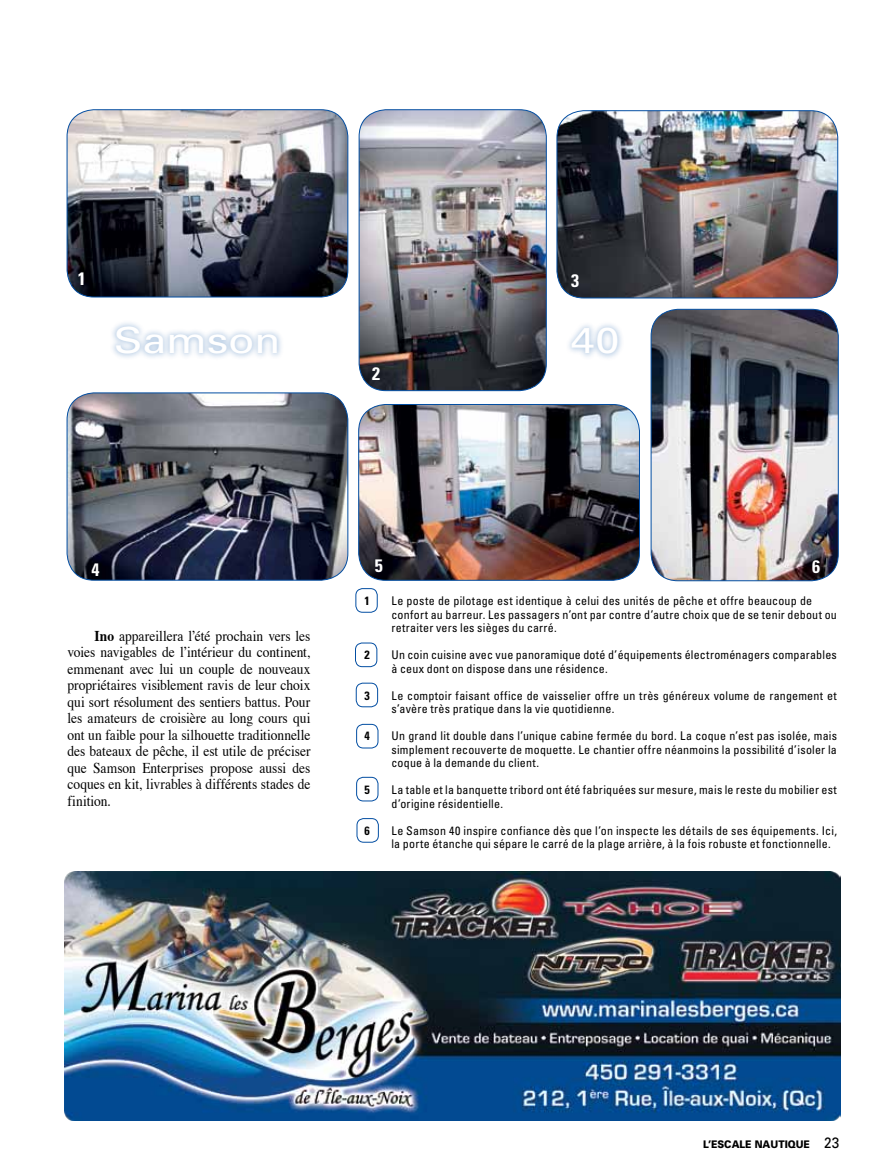
<style>
.page{position:relative;width:891px;height:1175px;background:#fff}
.page>*{position:absolute;margin:0;border:0;box-sizing:border-box;transform-origin:0 0}
.t1{font:36px "Univers";letter-spacing:-.005em;color:#fff;scale:1.2 1}
.t2{font:700 condensed 18px "Univers";color:#fff}
.t3{font:15px/16.5px "Times";color:#000;text-align:justify;scale:.9 1}
.t4{font:condensed 12px/13.5px "Univers";letter-spacing:.02em;color:#000}
.t5{font:700 condensed 12px "Univers";color:#000}
.t6{font:900 10.5px "Univers";color:#000;scale:.9 1}
.s1{font-weight:700}
.s2{font-weight:400;font-size:15px}
</style>
<div class="page">
<div style="left:565px;top:321px;width:60px;height:40px;background:#034ea2;opacity:.3"></div>
<div style="left:109px;top:320px;width:175px;height:41px;background:#034ea2;opacity:.3"></div>
<img style="left:67px;top:110px;width:281px;height:187px">
<div style="left:67px;top:110px;width:281px;height:187px;border:1px solid #034ea2;border-radius:27px"></div>
<img style="left:359px;top:110px;width:187px;height:280px">
<div style="left:359px;top:110px;width:188px;height:281px;border:1px solid #034ea2;border-radius:27px"></div>
<img style="left:557px;top:111px;width:281px;height:187px">
<div style="left:557px;top:110px;width:281px;height:188px;border:1px solid #034ea2;border-radius:27px"></div>
<img style="left:67px;top:393px;width:281px;height:187px">
<div style="left:67px;top:393px;width:281px;height:187px;border:1px solid #034ea2;border-radius:27px"></div>
<img style="left:359px;top:404px;width:280px;height:176px">
<div style="left:358px;top:404px;width:282px;height:176px;border:1px solid #034ea2;border-radius:27px"></div>
<img style="left:651px;top:309px;width:187px;height:272px">
<div style="left:651px;top:309px;width:187px;height:272px;border:1px solid #034ea2;border-radius:27px"></div>
<div style="left:356px;top:588px;width:22px;height:24px;border:1px solid #034ea2;border-radius:7px"></div>
<div style="left:355px;top:642px;width:22px;height:25px;border:1px solid #034ea2;border-radius:7px"></div>
<div style="left:356px;top:682px;width:22px;height:25px;border:1px solid #034ea2;border-radius:7px"></div>
<div style="left:356px;top:724px;width:22px;height:24px;border:1px solid #034ea2;border-radius:7px"></div>
<div style="left:356px;top:777px;width:22px;height:24px;border:1px solid #034ea2;border-radius:7px"></div>
<div style="left:357px;top:818px;width:22px;height:24px;border:1px solid #034ea2;border-radius:7px"></div>
<img style="left:64px;top:871px;width:776px;height:249px">
<h2 class="t2" style="left:78px;top:268px;width:9px">1</h2>
<h2 class="t2" style="left:571px;top:270px;width:9px">3</h2>
<h1 class="t1" style="left:114px;top:319px;width:141px">Samson</h1>
<h1 class="t1" style="left:571px;top:319px;width:42px">40</h1>
<h2 class="t2" style="left:372px;top:363px;width:9px">2</h2>
<h2 class="t2" style="left:91px;top:558px;width:9px">4</h2>
<h2 class="t2" style="left:375px;top:554px;width:9px">5</h2>
<h2 class="t2" style="left:812px;top:556px;width:9px">6</h2>
<p class="t3" style="left:67px;top:626px;width:272px;text-indent:27px"><span class="s1">Ino</span> appareillera l’été prochain vers les voies navigables de l’intérieur du continent, emmenant avec lui un couple de nouveaux propriétaires visiblement ravis de leur choix qui sort résolument des sentiers battus. Pour les amateurs de croisière au long cours qui ont un faible pour la silhouette traditionnelle des bateaux de pêche, il est utile de préciser que Samson Enterprises propose aussi des coques en kit, livrables à différents stades de finition.</p>
<p class="t5" style="left:364px;top:593px;width:7px">1</p>
<p class="t4" style="left:392px;top:594px;width:447px">Le poste de pilotage est identique à celui des unités de pêche et offre beaucoup de confort au barreur. Les passagers n’ont par contre d’autre choix que de se tenir debout ou retraiter vers les sièges du carré.</p>
<p class="t5" style="left:364px;top:647px;width:7px">2</p>
<p class="t4" style="left:392px;top:648px;width:447px">Un coin cuisine avec vue panoramique doté d’équipements électroménagers comparables à ceux dont on dispose dans une résidence.</p>
<p class="t5" style="left:364px;top:688px;width:7px">3</p>
<p class="t4" style="left:392px;top:688px;width:447px">Le comptoir faisant office de vaisselier offre un très généreux volume de rangement et s’avère très pratique dans la vie quotidienne.</p>
<p class="t5" style="left:364px;top:728px;width:7px">4</p>
<p class="t4" style="left:392px;top:729px;width:447px;text-align:justify">Un grand lit double dans l’unique cabine fermée du bord. La coque n’est pas isolée, mais simplement recouverte de moquette. Le chantier offre néanmoins la possibilité d’isoler la coque à la demande du client.</p>
<p class="t5" style="left:364px;top:782px;width:7px">5</p>
<p class="t4" style="left:392px;top:783px;width:447px">La table et la banquette tribord ont été fabriquées sur mesure, mais le reste du mobilier est d’origine résidentielle.</p>
<p class="t5" style="left:364px;top:823px;width:7px">6</p>
<p class="t4" style="left:392px;top:823px;width:447px">Le Samson 40 inspire confiance dès que l’on inspecte les détails de ses équipements. Ici, la porte étanche qui sépare le carré de la plage arrière, à la fois robuste et fonctionnelle.</p>
<p class="t6" style="left:703px;top:1138px;width:153px">L’ESCALE NAUTIQUE <span class="s2">23</span></p>
</div>
